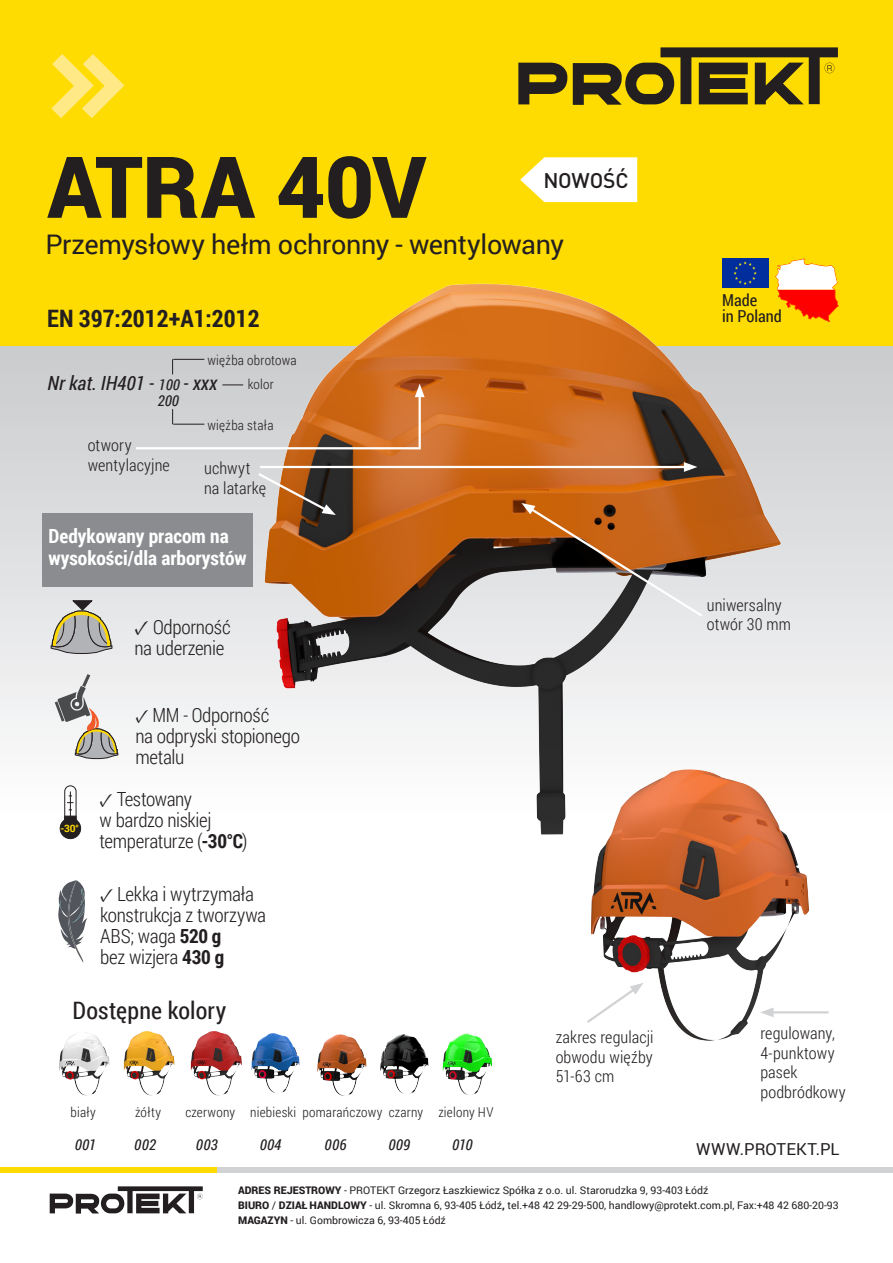
<style>
.page{position:relative;width:893px;height:1263px;background:#fff}
.page>*{position:absolute;margin:0;border:0;box-sizing:border-box;transform-origin:0 0}
.t1{font:900 85.5px "Roboto";letter-spacing:-.01em;color:#231f20}
.t2{font:27px "Roboto";letter-spacing:-.01em;color:#231f20}
.norma{font:700 24px "Roboto Condensed";color:#231f20}
.zdjecia_opisy_srodek{font:24px "Roboto Condensed";letter-spacing:.01em;color:#231f20}
.t3{font:500 21px "DIN Pro";letter-spacing:-.01em;color:#231f20}
.t4{font:300 19.5px/21px "Roboto Condensed";letter-spacing:-.015em;color:#231f20}
.norma-2{font:700 19.5px/22.5px "Roboto Condensed";color:#fff}
.norma-3{font:italic 19.5px "Roboto Condensed";color:#231f20}
.zdjecia_opisy_srodek-2{font:300 16.5px/19.5px "Roboto Condensed";letter-spacing:.005em;color:#231f20}
.t5{font:16.5px "Roboto";letter-spacing:.005em;color:#231f20}
.rys_wymiary_srodek{font:16.5px "Roboto Condensed";color:#231f20}
.zdjecia_opisy_srodek-3{font:italic 15px "Roboto Condensed";letter-spacing:.02em;color:#231f20}
.norma-4{font:italic 15px "Roboto Condensed";color:#231f20}
.zdjecia_opisy_srodek-4{font:300 13.5px "Roboto Condensed";letter-spacing:.015em;color:#231f20}
.t6{font:10.5px "Roboto";color:#231f20}
.t7{font:700 10.2px "Roboto";color:#ffd801}
.s1{font-size:15px}
.s2{font-family:"Minion Pro";font-weight:400;font-size:21px}
.s3{font-family:"Minion Pro";font-weight:400}
.s4{font-weight:700}
.s5{font-weight:900}
</style>
<div class="page">
<svg style="left:0;top:345px;width:893px;height:444px"></svg>
<div style="left:0;top:0;width:893px;height:345px;background:#ffdc01"></div>
<img style="left:229px;top:270px;width:583px;height:565px">
<img style="left:251px;top:1033px;width:49px;height:60px">
<img style="left:317px;top:1034px;width:50px;height:62px">
<img style="left:59px;top:1031px;width:183px;height:65px">
<img style="left:442px;top:1033px;width:50px;height:62px">
<img style="left:380px;top:1034px;width:49px;height:60px">
<img style="left:558px;top:756px;width:293px;height:285px">
<svg style="left:775px;top:259px;width:64px;height:63px"></svg>
<img style="left:722px;top:259px;width:46px;height:28px">
<svg style="left:51px;top:54px;width:73px;height:64px"></svg>
<svg style="left:520px;top:157px;width:117px;height:45px;background:#fffbe2"></svg>
<div style="left:64px;top:785px;width:13px;height:50px;border:1px solid #231f20;border-radius:6px"></div>
<svg style="left:59px;top:791px;width:23px;height:49px"></svg>
<svg style="left:58px;top:880px;width:29px;height:83px"></svg>
<svg style="left:55px;top:674px;width:64px;height:86px"></svg>
<svg style="left:50px;top:600px;width:63px;height:54px;background:#b7b4a5"></svg>
<div style="left:202px;top:1167px;width:691px;height:6px;background:#d1d2d4"></div>
<div style="left:0;top:1167px;width:217px;height:6px;background:#ffdc01"></div>
<svg style="left:50px;top:1186px;width:153px;height:27px"></svg>
<svg style="left:585px;top:983px;width:59px;height:41px"></svg>
<hr style="left:769px;top:1011px;width:58px;height:2px;background:#d1d2d4">
<svg style="left:760px;top:1007px;width:13px;height:10px"></svg>
<svg style="left:521px;top:503px;width:183px;height:115px;background:#ad8363"></svg>
<div style="left:43px;top:513px;width:210px;height:74px;background:#8a8c8f"></div>
<hr style="left:261px;top:466px;width:427px;height:2px;background:#fff">
<svg style="left:684px;top:462px;width:13px;height:10px"></svg>
<svg style="left:257px;top:472px;width:79px;height:43px;background:#93745c"></svg>
<hr style="left:137px;top:447px;width:281px;height:2px;background:#fff">
<hr style="left:419px;top:393px;width:2px;height:55px;background:#fff">
<svg style="left:415px;top:384px;width:10px;height:13px"></svg>
<hr style="left:174px;top:359px;width:30px;height:1px;background:#231f20">
<svg style="left:172px;top:360px;width:1px;height:14px"></svg>
<hr style="left:174px;top:424px;width:30px;height:1px;background:#231f20">
<svg style="left:172px;top:410px;width:1px;height:14px"></svg>
<svg style="left:223px;top:384px;width:20px;height:1px"></svg>
<svg style="left:518px;top:47px;width:320px;height:58px"></svg>
<p class="t1" style="left:47px;top:127px;width:381px">ATRA 40V</p>
<p class="t3" style="left:543px;top:166px;width:87px">NOWOŚĆ</p>
<p class="t2" style="left:45px;top:225px;width:520px">Przemysłowy hełm ochronny - wentylowany</p>
<p class="rys_wymiary_srodek" style="left:722px;top:288px;width:37px">Made</p>
<p class="norma" style="left:47px;top:302px;width:214px">EN 397:2012+A1:2012</p>
<p class="rys_wymiary_srodek" style="left:722px;top:305px;width:61px">in Poland</p>
<p class="zdjecia_opisy_srodek-4" style="left:207px;top:351px;width:91px">więżba obrotowa</p>
<p class="zdjecia_opisy_srodek-4" style="left:248px;top:375px;width:27px">kolor</p>
<p class="norma-3" style="left:48px;top:370px;width:171px">Nr kat. IH401 - <span class="s1">100</span> - xxx</p>
<p class="norma-4" style="left:158px;top:390px;width:23px">200</p>
<p class="zdjecia_opisy_srodek-4" style="left:207px;top:416px;width:68px">więżba stała</p>
<p class="zdjecia_opisy_srodek-2" style="left:88px;top:435px;width:84px">otwory wentylacyjne</p>
<p class="zdjecia_opisy_srodek-2" style="left:204px;top:458px;width:48px">uchwyt</p>
<p class="zdjecia_opisy_srodek-2" style="left:204px;top:478px;width:63px">na latarkę</p>
<p class="norma-2" style="left:49px;top:524px;width:200px">Dedykowany pracom na wysokości/dla arborystów</p>
<p class="t4" style="left:134px;top:616px;width:98px"><span class="s2">✓</span> Odporność</p>
<p class="t4" style="left:134px;top:637px;width:91px">na uderzenie</p>
<p class="t7" style="left:60px;top:821px;width:20px">-30°</p>
<p class="t4" style="left:135px;top:703px;width:135px"><span class="s3">✓</span> MM - Odporność</p>
<p class="t4" style="left:135px;top:724px;width:166px">na odpryski stopionego</p>
<p class="t4" style="left:135px;top:745px;width:50px">metalu</p>
<p class="t4" style="left:100px;top:788px;width:94px"><span class="s3">✓</span> Testowany</p>
<p class="t4" style="left:100px;top:809px;width:113px">w bardzo niskiej</p>
<p class="t4" style="left:100px;top:830px;width:150px">temperaturze (<span class="s4">-30°C</span>)</p>
<p class="t4" style="left:100px;top:883px;width:155px"><span class="s3">✓</span> Lekka i wytrzymała</p>
<p class="t4" style="left:100px;top:904px;width:167px">konstrukcja z tworzywa<br>ABS; waga <span class="s4">520 g</span></p>
<p class="t4" style="left:100px;top:946px;width:125px">bez wizjera <span class="s4">430 g</span></p>
<p class="zdjecia_opisy_srodek" style="left:73px;top:994px;width:155px">Dostępne kolory</p>
<p class="zdjecia_opisy_srodek-4" style="left:71px;top:1102px;width:27px">biały</p>
<p class="zdjecia_opisy_srodek-4" style="left:135px;top:1102px;width:28px">żółty</p>
<p class="zdjecia_opisy_srodek-4" style="left:185px;top:1102px;width:310px">czerwony niebieski pomarańczowy czarny zielony HV</p>
<p class="zdjecia_opisy_srodek-3" style="left:75px;top:1134px;width:23px">001</p>
<p class="zdjecia_opisy_srodek-3" style="left:134px;top:1134px;width:23px">002</p>
<p class="zdjecia_opisy_srodek-3" style="left:196px;top:1134px;width:23px">003</p>
<p class="zdjecia_opisy_srodek-3" style="left:260px;top:1134px;width:23px">004</p>
<p class="zdjecia_opisy_srodek-3" style="left:325px;top:1134px;width:23px">006</p>
<p class="zdjecia_opisy_srodek-3" style="left:388px;top:1134px;width:23px">009</p>
<p class="zdjecia_opisy_srodek-3" style="left:452px;top:1134px;width:22px">010</p>
<p class="zdjecia_opisy_srodek-2" style="left:707px;top:595px;width:76px">uniwersalny</p>
<p class="zdjecia_opisy_srodek-2" style="left:707px;top:614px;width:86px">otwór 30 mm</p>
<p class="zdjecia_opisy_srodek-2" style="left:556px;top:1027px;width:99px">zakres regulacji</p>
<p class="zdjecia_opisy_srodek-2" style="left:556px;top:1047px;width:99px">obwodu więźby</p>
<p class="zdjecia_opisy_srodek-2" style="left:556px;top:1066px;width:60px">51-63 cm</p>
<p class="zdjecia_opisy_srodek-2" style="left:760px;top:1023px;width:87px">regulowany,<br>4-punktowy pasek podbródkowy</p>
<p class="t5" style="left:696px;top:1137px;width:145px">WWW.PROTEKT.PL</p>
<p class="t6" style="left:238px;top:1183px;width:472px"><span class="s5">ADRES REJESTROWY</span> - PROTEKT Grzegorz Łaszkiewicz Spółka z o.o. ul. Starorudzka 9, 93-403 Łódź</p>
<p class="t6" style="left:238px;top:1198px;width:602px"><span class="s5">BIURO</span> / <span class="s5">DZIAŁ HANDLOWY</span> - ul. Skromna 6, 93-405 Łódź<span class="s5">,</span> tel.+48 42 29-29-500, handlowy@protekt.com.pl, Fax:+48 42 680-20-93</p>
<p class="t6" style="left:238px;top:1213px;width:209px"><span class="s5">MAGAZYN</span> - ul. Gombrowicza 6, 93-405 Łódź</p>
</div>
